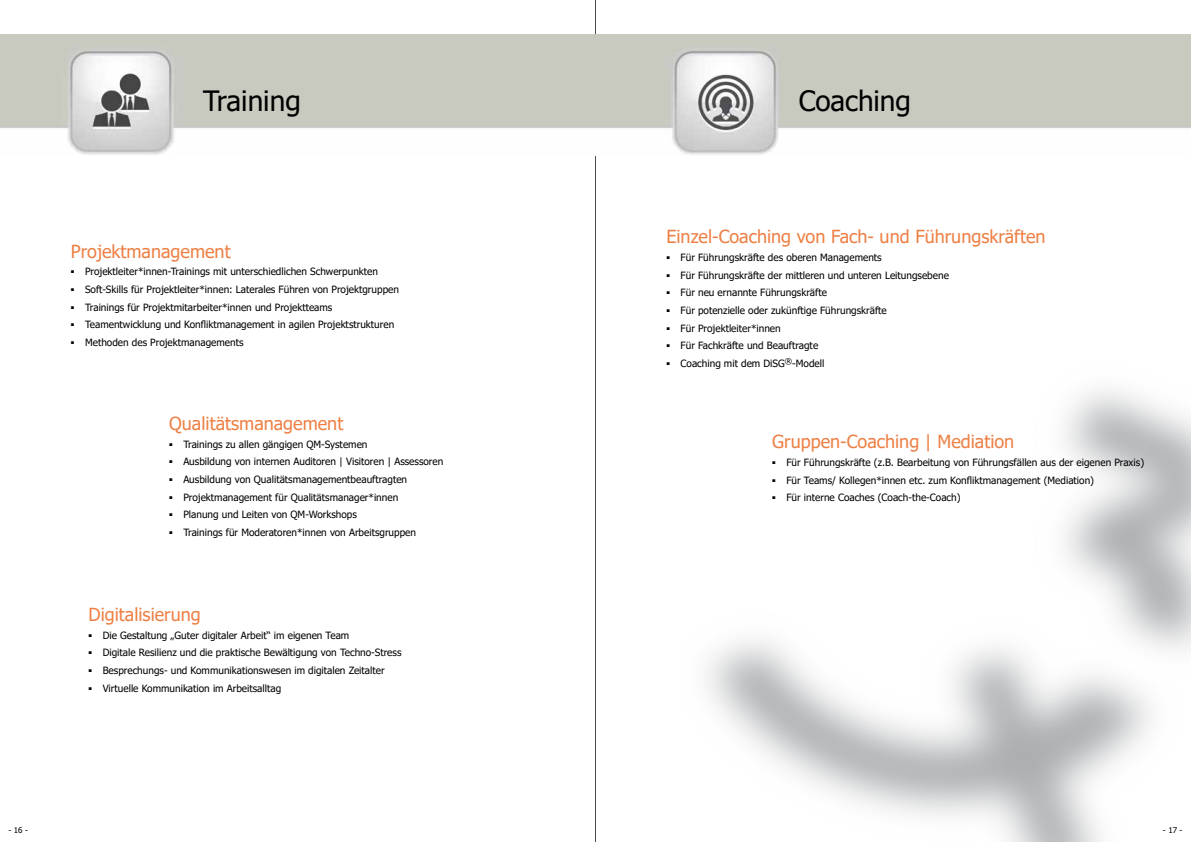
<style>
.page{position:relative;width:1191px;height:842px;background:#fff}
.page>*{position:absolute;margin:0;border:0;box-sizing:border-box;transform-origin:0 0}
.t1{font:28px "Tahoma";letter-spacing:-.005em;color:#000}
.t2{font:18px "Tahoma";color:#ee8045}
.t3{font:10px "Tahoma";color:#000}
.t4{font:8px "Tahoma";color:#000}
</style>
<div class="page">
<img style="left:0;top:34px;width:1191px;height:121px">
<hr style="left:595px;top:0;width:1px;height:842px;background:#000">
<h1 class="t1" style="left:203px;top:82px;width:99px">Training</h1>
<h1 class="t1" style="left:798px;top:82px;width:114px">Coaching</h1>
<h2 class="t2" style="left:71px;top:239px;width:161px">Projektmanagement</h2>
<p class="t3" style="left:71px;top:265px;width:309px"><sup>■</sup> Projektleiter*innen-Trainings mit unterschiedlichen Schwerpunkten</p>
<p class="t3" style="left:71px;top:283px;width:330px"><sup>■</sup> Soft-Skills für Projektleiter*innen: Laterales Führen von Projektgruppen</p>
<p class="t3" style="left:71px;top:300px;width:263px"><sup>■</sup> Trainings für Projektmitarbeiter*innen und Projektteams</p>
<p class="t3" style="left:71px;top:318px;width:325px"><sup>■</sup> Teamentwicklung und Konfliktmanagement in agilen Projektstrukturen</p>
<p class="t3" style="left:71px;top:336px;width:174px"><sup>■</sup> Methoden des Projektmanagements</p>
<h2 class="t2" style="left:169px;top:411px;width:176px">Qualitätsmanagement</h2>
<p class="t3" style="left:169px;top:437px;width:200px"><sup>■</sup> Trainings zu allen gängigen QM-Systemen</p>
<p class="t3" style="left:169px;top:455px;width:276px"><sup>■</sup> Ausbildung von internen Auditoren | Visitoren | Assessoren</p>
<p class="t3" style="left:169px;top:473px;width:239px"><sup>■</sup> Ausbildung von Qualitätsmanagementbeauftragten</p>
<p class="t3" style="left:169px;top:490px;width:231px"><sup>■</sup> Projektmanagement für Qualitätsmanager*innen</p>
<p class="t3" style="left:169px;top:508px;width:189px"><sup>■</sup> Planung und Leiten von QM-Workshops</p>
<p class="t3" style="left:169px;top:526px;width:248px"><sup>■</sup> Trainings für Moderatoren*innen von Arbeitsgruppen</p>
<h2 class="t2" style="left:88px;top:602px;width:114px">Digitalisierung</h2>
<p class="t3" style="left:88px;top:628px;width:262px"><sup>■</sup> Die Gestaltung „Guter digitaler Arbeit“ im eigenen Team</p>
<p class="t3" style="left:88px;top:646px;width:314px"><sup>■</sup> Digitale Resilienz und die praktische Bewältigung von Techno-Stress</p>
<p class="t3" style="left:88px;top:664px;width:298px"><sup>■</sup> Besprechungs- und Kommunikationswesen im digitalen Zeitalter</p>
<p class="t3" style="left:88px;top:681px;width:194px"><sup>■</sup> Virtuelle Kommunikation im Arbeitsalltag</p>
<h2 class="t2" style="left:666px;top:225px;width:381px">Einzel-Coaching von Fach- und Führungskräften</h2>
<p class="t3" style="left:666px;top:251px;width:217px"><sup>■</sup> Für Führungskräfte des oberen Managements</p>
<p class="t3" style="left:666px;top:268px;width:284px"><sup>■</sup> Für Führungskräfte der mittleren und unteren Leitungsebene</p>
<p class="t3" style="left:666px;top:286px;width:162px"><sup>■</sup> Für neu ernannte Führungskräfte</p>
<p class="t3" style="left:666px;top:304px;width:222px"><sup>■</sup> Für potenzielle oder zukünftige Führungskräfte</p>
<p class="t3" style="left:666px;top:321px;width:116px"><sup>■</sup> Für Projektleiter*innen</p>
<p class="t3" style="left:666px;top:339px;width:153px"><sup>■</sup> Für Fachkräfte und Beauftragte</p>
<p class="t3" style="left:666px;top:357px;width:159px"><sup>■</sup> Coaching mit dem DiSG<sup>®</sup>-Modell</p>
<h2 class="t2" style="left:772px;top:430px;width:243px">Gruppen-Coaching | Mediation</h2>
<p class="t3" style="left:772px;top:456px;width:373px"><sup>■</sup> Für Führungskräfte (z.B. Bearbeitung von Führungsfällen aus der eigenen Praxis)</p>
<p class="t3" style="left:772px;top:473px;width:323px"><sup>■</sup> Für Teams/ Kollegen*innen etc. zum Konfliktmanagement (Mediation)</p>
<p class="t3" style="left:772px;top:491px;width:190px"><sup>■</sup> Für interne Coaches (Coach-the-Coach)</p>
<p class="t4" style="left:9px;top:825px;width:21px">- 16 -</p>
<p class="t4" style="left:1163px;top:825px;width:21px">- 17 -</p>
</div>
